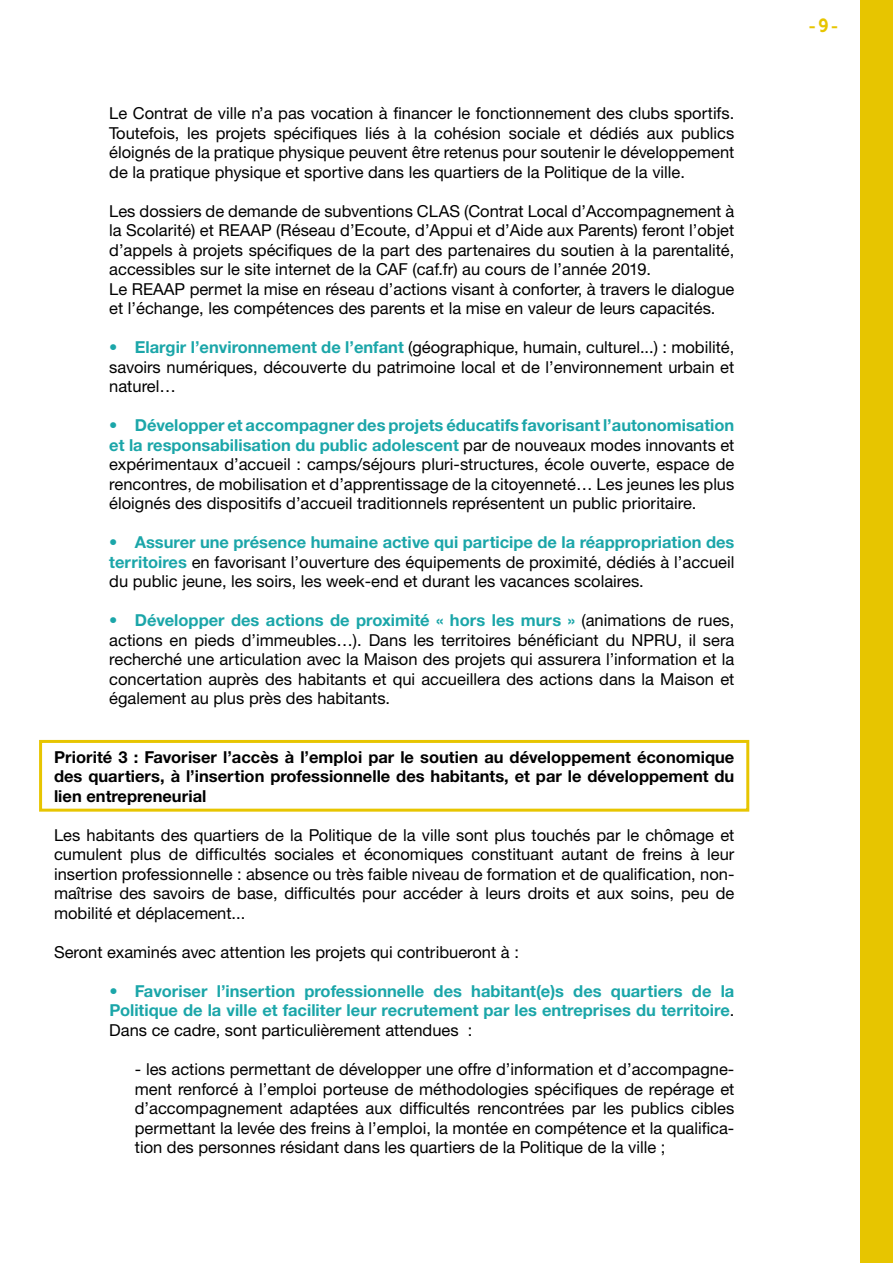
<style>
.page{position:relative;width:893px;height:1263px;background:#fff}
.page>*{position:absolute;margin:0;border:0;box-sizing:border-box;transform-origin:0 0}
.t1{font:20.25px "Collegiate";color:#e7c500}
.t2{font:16.5px/19.5px "Helvetica Neue CE";color:#000;text-align:justify}
.t3{font:700 16.5px/19.5px "Helvetica Neue CE";color:#1ba6a9;text-align:justify}
.t4{font:700 16.5px/19.5px "Helvetica Neue CE";color:#000;text-align:justify}
.s1{font-weight:700;color:#1ba6a9}
.s2{font-weight:400;color:#000}
</style>
<div class="page">
<div style="left:39px;top:740px;width:710px;height:72px;border:3px solid #e7c500"></div>
<div style="left:860px;top:0;width:33px;height:1263px;background:#e7c500"></div>
<p class="t2" style="left:109px;top:104px;width:627px">Le Contrat de ville n’a pas vocation à financer le fonctionnement des clubs sportifs.<br>Toutefois, les projets spécifiques liés à la cohésion sociale et dédiés aux publics éloignés de la pratique physique peuvent être retenus pour soutenir le développement de la pratique physique et sportive dans les quartiers de la Politique de la ville.</p>
<p class="t2" style="left:109px;top:201px;width:627px;text-align:left">Les dossiers de demande de subventions CLAS (Contrat Local d’Accompagnement à la Scolarité) et REAAP (Réseau d’Ecoute, d’Appui et d’Aide aux Parents) feront l’objet d’appels à projets spécifiques de la part des partenaires du soutien à la parentalité, accessibles sur le site internet de la CAF (caf.fr) au cours de l’année 2019.<br>Le REAAP permet la mise en réseau d’actions visant à conforter, à travers le dialogue et l’échange, les compétences des parents et la mise en valeur de leurs capacités.</p>
<p class="t2" style="left:109px;top:338px;width:627px"><span class="s1">• Elargir l’environnement de l’enfant</span> (géographique, humain, culturel...) : mobilité, savoirs numériques, découverte du patrimoine local et de l’environnement urbain et naturel…</p>
<p class="t2" style="left:109px;top:416px;width:627px"><span class="s1">• Développer et accompagner des projets éducatifs favorisant l’autonomisation et la responsabilisation du public adolescent</span> par de nouveaux modes innovants et expérimentaux d’accueil : camps/séjours pluri-structures, école ouverte, espace de rencontres, de mobilisation et d’apprentissage de la citoyenneté… Les jeunes les plus éloignés des dispositifs d’accueil traditionnels représentent un public prioritaire.</p>
<p class="t2" style="left:109px;top:533px;width:627px"><span class="s1">• Assurer une présence humaine active qui participe de la réappropriation des territoires</span> en favorisant l’ouverture des équipements de proximité, dédiés à l’accueil du public jeune, les soirs, les week-end et durant les vacances scolaires.</p>
<p class="t2" style="left:109px;top:611px;width:627px"><span class="s1">• Développer des actions de proximité « hors les murs »</span> (animations de rues, actions en pieds d’immeubles…). Dans les territoires bénéficiant du NPRU, il sera recherché une articulation avec la Maison des projets qui assurera l’information et la concertation auprès des habitants et qui accueillera des actions dans la Maison et également au plus près des habitants.</p>
<p class="t4" style="left:54px;top:747px;width:682px">Priorité 3 : Favoriser l’accès à l’emploi par le soutien au développement économique des quartiers, à l’insertion professionnelle des habitants, et par le développement du lien entrepreneurial</p>
<p class="t2" style="left:54px;top:825px;width:682px">Les habitants des quartiers de la Politique de la ville sont plus touchés par le chômage et cumulent plus de difficultés sociales et économiques constituant autant de freins à leur insertion professionnelle : absence ou très faible niveau de formation et de qualification, non&shy;maîtrise des savoirs de base, difficultés pour accéder à leurs droits et aux soins, peu de mobilité et déplacement...</p>
<p class="t2" style="left:54px;top:942px;width:466px">Seront examinés avec attention les projets qui contribueront à :</p>
<p class="t3" style="left:109px;top:981px;width:627px">• Favoriser l’insertion professionnelle des habitant(e)s des quartiers de la Politique de la ville et faciliter leur recrutement par les entreprises du territoire<span class="s2">.<br>Dans ce cadre, sont particulièrement attendues :</span></p>
<p class="t2" style="left:135px;top:1059px;width:601px">- les actions permettant de développer une offre d’information et d’accompagne&shy;ment renforcé à l’emploi porteuse de méthodologies spécifiques de repérage et d’accompagnement adaptées aux difficultés rencontrées par les publics cibles permettant la levée des freins à l’emploi, la montée en compétence et la qualifica&shy;tion des personnes résidant dans les quartiers de la Politique de la ville ;</p>
<p class="t1" style="left:809px;top:13px;width:30px">- 9 -</p>
</div>
